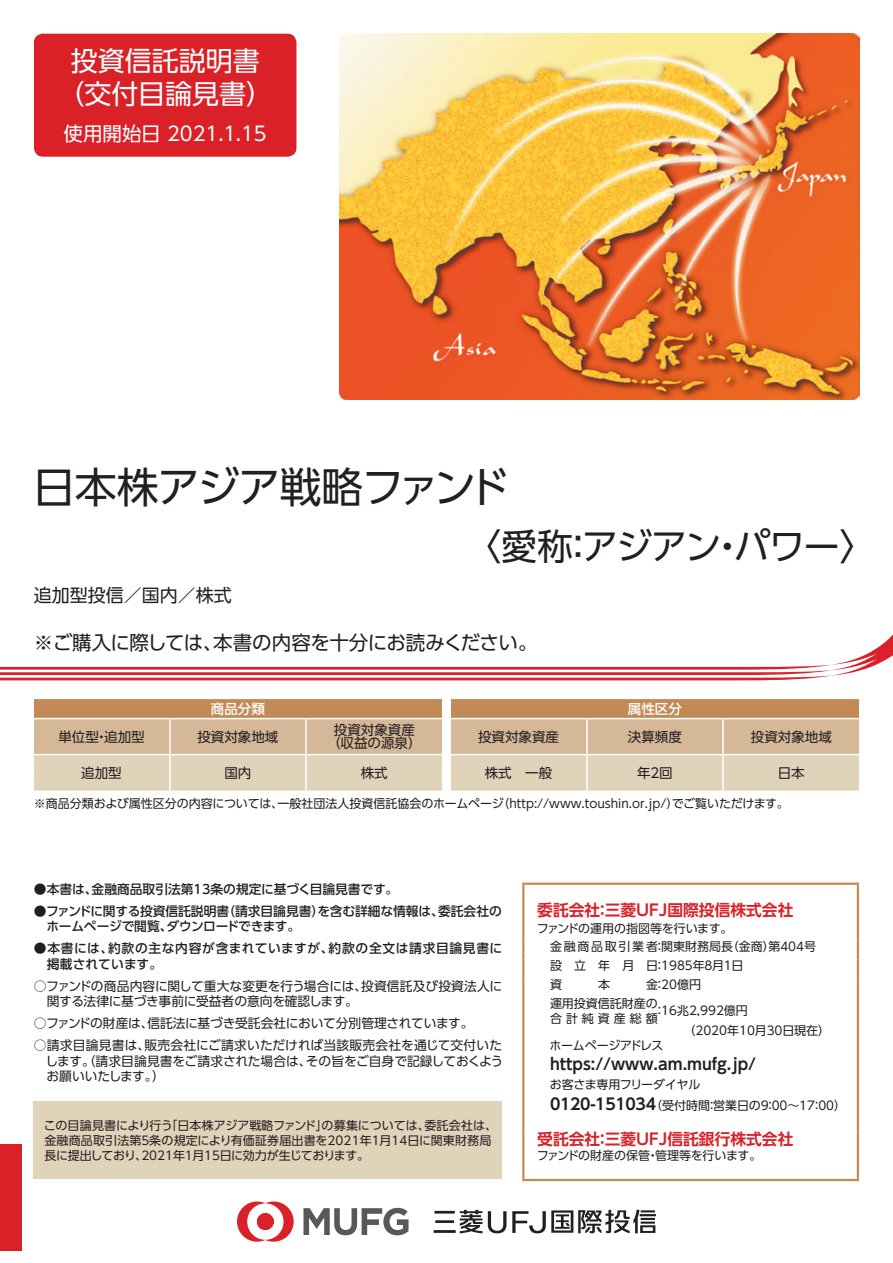
<style>
.page{position:relative;width:893px;height:1263px;background:#fff}
.page>*{position:absolute;margin:0;border:0;box-sizing:border-box;transform-origin:0 0}
.t1{font:42px "UD Shin Go Pro";letter-spacing:-.025em;color:#231f20}
.t2{font:36px "UD Shin Go Pro";letter-spacing:-.035em;color:#231f20}
.t3{font:27px/33px "UD Shin Go Pro";color:#fff;text-align:center}
.t4{font:19.5px "UD Shin Go Pro";letter-spacing:-.025em;color:#231f20}
.t5{font:19.5px "UD Shin Go Pro";color:#fff}
.t6{font:18px "UD Shin Go Pro";color:#231f20}
.t7{font:700 15.75px "UD Shin Go Pro De";color:#da2128}
.t8{font:700 15.75px "UD Shin Go Pro De";color:#231f20}
.t9{font:13.5px/13.5px "UD Shin Go Pro";color:#231f20;text-align:center}
.t10{font:500 13.5px "UD Shin Go Pro";color:#fff}
.t11{font:12.75px/15.8px "UD Shin Go Pro";letter-spacing:-.01em;color:#231f20}
.t12{font:500 12.75px/15.8px "UD Shin Go Pro";color:#231f20}
.t13{font:500 12.75px/15.8px "UD Shin Go Pro";letter-spacing:.045em;color:#231f20}
.t14{font:12px/18.8px "UD Shin Go Pro";color:#231f20}
.t15{font:12px "UD Shin Go Pro";letter-spacing:-.03em;color:#231f20}
.t16{font:12px "UD Shin Go Pro";letter-spacing:.335em;color:#231f20}
.s1{font-family:"UD Shin Go Pro De";font-weight:700;font-size:15.75px}
</style>
<div class="page">
<svg style="left:0;top:634px;width:893px;height:46px"></svg>
<div style="left:35px;top:35px;width:260px;height:120px;background:#da2128;border-radius:8px"></div>
<div style="left:34px;top:34px;width:262px;height:123px;border:3px solid #da2128;border-radius:8px"></div>
<svg style="left:34px;top:699px;width:825px;height:91px;background:#d6b999"></svg>
<hr style="left:34px;top:718px;width:136px;height:1px;background:#fff">
<hr style="left:170px;top:718px;width:136px;height:1px;background:#fff">
<hr style="left:169px;top:719px;width:2px;height:35px;background:#fff">
<hr style="left:306px;top:718px;width:136px;height:1px;background:#fff">
<hr style="left:305px;top:719px;width:2px;height:35px;background:#fff">
<hr style="left:451px;top:718px;width:136px;height:1px;background:#fff">
<hr style="left:587px;top:718px;width:136px;height:1px;background:#fff">
<hr style="left:586px;top:719px;width:2px;height:35px;background:#fff">
<hr style="left:723px;top:718px;width:136px;height:1px;background:#fff">
<hr style="left:722px;top:719px;width:2px;height:35px;background:#fff">
<hr style="left:34px;top:754px;width:136px;height:1px;background:#fff">
<hr style="left:170px;top:754px;width:136px;height:1px;background:#fff">
<hr style="left:169px;top:755px;width:2px;height:36px;background:#fff">
<hr style="left:306px;top:754px;width:136px;height:1px;background:#fff">
<hr style="left:305px;top:755px;width:2px;height:36px;background:#fff">
<hr style="left:451px;top:754px;width:136px;height:1px;background:#fff">
<hr style="left:587px;top:754px;width:136px;height:1px;background:#fff">
<hr style="left:586px;top:755px;width:2px;height:36px;background:#fff">
<hr style="left:723px;top:754px;width:136px;height:1px;background:#fff">
<hr style="left:722px;top:755px;width:2px;height:36px;background:#fff">
<div style="left:34px;top:1101px;width:468px;height:78px;background:#e1d2ba"></div>
<hr style="left:522px;top:882px;width:337px;height:3px;background:#c38a57">
<hr style="left:522px;top:885px;width:2px;height:56px;background:#c38a57">
<hr style="left:857px;top:885px;width:2px;height:56px;background:#c38a57">
<svg style="left:522px;top:941px;width:2px;height:56px"></svg>
<svg style="left:857px;top:941px;width:2px;height:56px"></svg>
<hr style="left:522px;top:997px;width:2px;height:27px;background:#c38a57">
<hr style="left:857px;top:997px;width:2px;height:27px;background:#c38a57">
<svg style="left:522px;top:1024px;width:2px;height:15px"></svg>
<svg style="left:857px;top:1024px;width:2px;height:15px"></svg>
<hr style="left:522px;top:1039px;width:2px;height:92px;background:#c38a57">
<hr style="left:857px;top:1039px;width:2px;height:92px;background:#c38a57">
<hr style="left:522px;top:1131px;width:2px;height:48px;background:#c38a57">
<hr style="left:857px;top:1131px;width:2px;height:48px;background:#c38a57">
<hr style="left:522px;top:1179px;width:337px;height:2px;background:#c38a57">
<div style="left:0;top:1144px;width:21px;height:107px;background:#da2128"></div>
<img style="left:340px;top:34px;width:519px;height:366px">
<svg style="left:303px;top:1208px;width:105px;height:27px"></svg>
<svg style="left:237px;top:1201px;width:57px;height:41px"></svg>
<hr style="left:435px;top:1220px;width:19px;height:3px;background:#231f20">
<hr style="left:434px;top:1230px;width:22px;height:3px;background:#231f20">
<hr style="left:434px;top:1211px;width:21px;height:2px;background:#231f20">
<svg style="left:460px;top:1210px;width:22px;height:23px"></svg>
<svg style="left:488px;top:1210px;width:168px;height:23px"></svg>
<h3 class="t3" style="left:57px;top:43px;width:217px">投資信託説明書（交付目論見書）</h3>
<h3 class="t5" style="left:64px;top:118px;width:205px">使用開始日 2021.１.15</h3>
<h1 class="t1" style="left:33px;top:453px;width:478px">日本株アジア戦略ファンド</h1>
<h2 class="t2" style="left:465px;top:517px;width:412px">〈愛称：アジアン・パワー〉</h2>
<h3 class="t6" style="left:34px;top:581px;width:199px">追加型投信／国内／株式</h3>
<h3 class="t4" style="left:34px;top:627px;width:505px">※ご購入に際しては、本書の内容を十分にお読みください。</h3>
<p class="t10" style="left:211px;top:698px;width:55px">商品分類</p>
<p class="t10" style="left:628px;top:698px;width:55px">属性区分</p>
<p class="t9" style="left:58px;top:729px;width:88px">単位型・追加型</p>
<p class="t9" style="left:197px;top:729px;width:82px">投資対象地域</p>
<p class="t9" style="left:327px;top:723px;width:96px">投資対象資産（収益の源泉）</p>
<p class="t9" style="left:478px;top:729px;width:82px">投資対象資産</p>
<p class="t9" style="left:628px;top:729px;width:55px">決算頻度</p>
<p class="t9" style="left:751px;top:729px;width:82px">投資対象地域</p>
<p class="t9" style="left:81px;top:765px;width:42px">追加型</p>
<p class="t9" style="left:224px;top:765px;width:28px">国内</p>
<p class="t9" style="left:361px;top:765px;width:28px">株式</p>
<p class="t9" style="left:485px;top:765px;width:69px">株式　一般</p>
<p class="t9" style="left:637px;top:765px;width:37px">年２回</p>
<p class="t9" style="left:778px;top:765px;width:28px">日本</p>
<p class="t14" style="left:34px;top:794px;width:756px">※商品分類および属性区分の内容については、一般社団法人投資信託協会のホームページ（http://www.toushin.or.jp/）でご覧いただけます。</p>
<p class="t12" style="left:34px;top:881px;width:366px">●本書は、金融商品取引法第13条の規定に基づく目論見書です。</p>
<p class="t12" style="left:46px;top:902px;width:457px;text-indent:-12px">●ファンドに関する投資信託説明書（請求目論見書）を含む詳細な情報は、委託会社のホームページで閲覧、ダウンロードできます。</p>
<p class="t13" style="left:47px;top:940px;width:457px;text-indent:-13px">●本書には、約款の主な内容が含まれていますが、約款の全文は請求目論見書に掲載されています。</p>
<p class="t11" style="left:47px;top:977px;width:457px;text-indent:-13px">○ファンドの商品内容に関して重大な変更を行う場合には、投資信託及び投資法人に関する法律に基づき事前に受益者の意向を確認します。</p>
<p class="t11" style="left:34px;top:1015px;width:441px">○ファンドの財産は、信託法に基づき受託会社において分別管理されています。</p>
<p class="t11" style="left:45px;top:1037px;width:459px;text-align:justify;text-indent:-12px">○請求目論見書は、販売会社にご請求いただければ当該販売会社を通じて交付いたします。（請求目論見書をご請求された場合は、その旨をご自身で記録しておくようお願いいたします。）</p>
<p class="t14" style="left:44px;top:1117px;width:455px;line-height:15px">この目論見書により行う「日本株アジア戦略ファンド」の募集については、委託会社は、金融商品取引法第５条の規定により有価証券届出書を2021年１月14日に関東財務局長に提出しており、2021年１月15日に効力が生じております。</p>
<h3 class="t7" style="left:537px;top:897px;width:258px">委託会社：三菱ＵＦＪ国際投信株式会社</h3>
<p class="t14" style="left:550px;top:918px;width:268px;text-indent:-13px">ファンドの運用の指図等を行います。<br>金融商品取引業者：関東財務局長（金商）第404号設 立 年 月 日：1985年８月１日<br>資</p>
<p class="t14" style="left:550px;top:974px;width:153px;text-indent:96px">金：20億円運用投資信託財産の</p>
<p class="t16" style="left:550px;top:1008px;width:109px">合計純資産総額</p>
<p class="t14" style="left:683px;top:1000px;width:148px;line-height:19.5px;text-indent:-30px">：16兆2,992億円<br>（2020年10月30日現在）</p>
<p class="t15" style="left:550px;top:1035px;width:115px">ホームページアドレス</p>
<h3 class="t8" style="left:550px;top:1051px;width:208px">https://www.am.mufg.jp/</h3>
<p class="t14" style="left:550px;top:1074px;width:298px;line-height:21px">お客さま専用フリーダイヤル<br><span class="s1">0120-151034</span>（受付時間：営業日の９：00～17：00）</p>
<h3 class="t7" style="left:537px;top:1126px;width:258px">受託会社：三菱ＵＦＪ信託銀行株式会社</h3>
<p class="t14" style="left:537px;top:1145px;width:226px">ファンドの財産の保管・管理等を行います。</p>
<p class="t14" style="left:598px;top:974px;width:13px">本</p>
</div>
